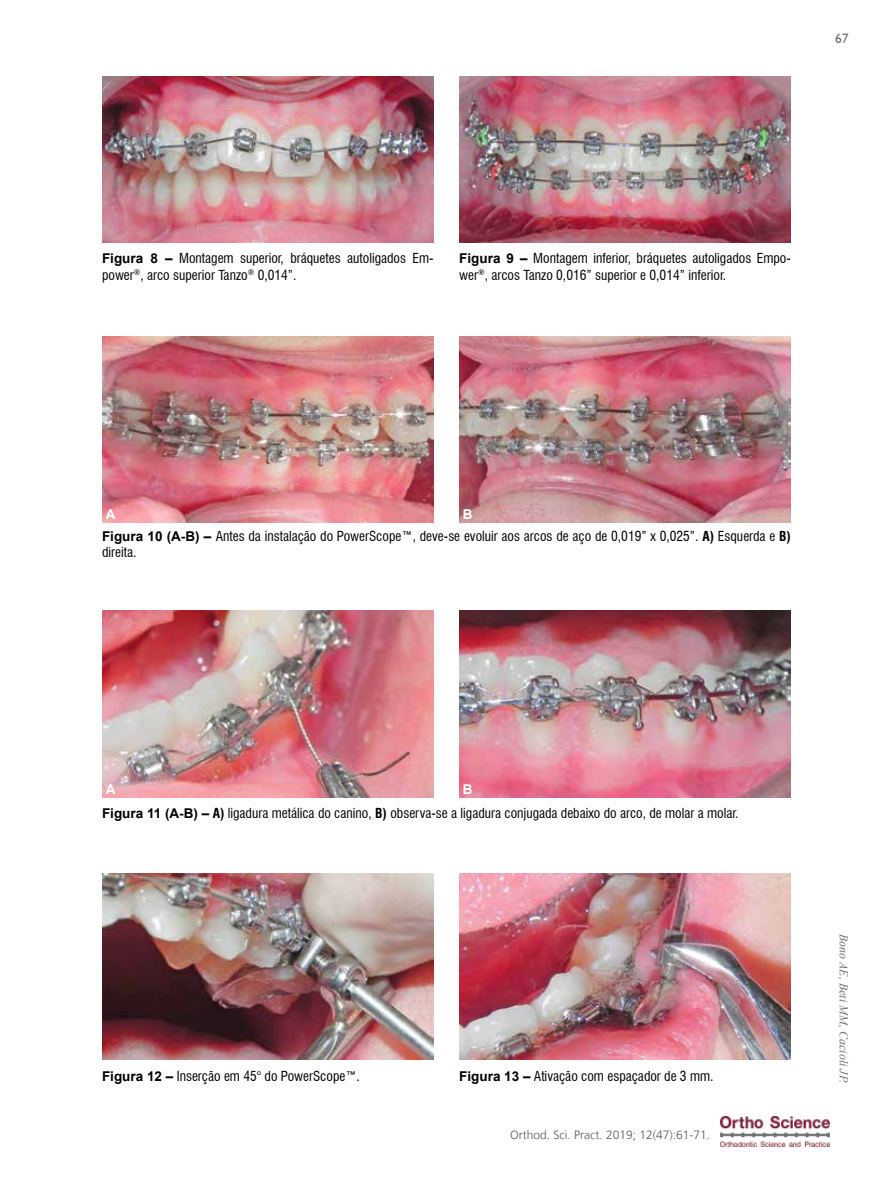
<style>
.page{position:relative;width:893px;height:1191px;background:#fff}
.page>*{position:absolute;margin:0;border:0;box-sizing:border-box;transform-origin:0 0}
.t1{font:condensed 13.5px/16.2px "Swiss 721 BT";color:#000}
.t2{font:700 13.5px "Arial";color:#fff}
.t3{font:13.5px "Humanist 521 BT";color:#6d6e71}
.t4{font:300 12px "Frutiger LT";color:#58595b}
.t5{font:italic 12px "Times New Roman";color:#6d6e71}
.s1{font-family:"Arial";font-weight:700;font-stretch:normal}
.s2{font-weight:700}
</style>
<div class="page">
<img style="left:721px;top:1116px;width:108px;height:30px">
<img style="left:102px;top:77px;width:332px;height:165px">
<img style="left:459px;top:77px;width:332px;height:165px">
<img style="left:102px;top:336px;width:332px;height:186px">
<img style="left:459px;top:336px;width:332px;height:187px">
<img style="left:102px;top:611px;width:332px;height:186px">
<img style="left:459px;top:611px;width:332px;height:186px">
<img style="left:102px;top:873px;width:332px;height:186px">
<img style="left:459px;top:873px;width:332px;height:187px">
<p class="t3" style="left:835px;top:30px;width:15px">67</p>
<p class="t1" style="left:102px;top:250px;width:333px"><span class="s1">Figura 8 –</span> Montagem superior, bráquetes autoligados Em&shy;power<sup>®</sup>, arco superior Tanzo<sup>®</sup> 0,014”.</p>
<p class="t1" style="left:459px;top:250px;width:333px"><span class="s1">Figura 9 –</span> Montagem inferior, bráquetes autoligados Empo&shy;wer<sup>®</sup>, arcos Tanzo 0,016” superior e 0,014” inferior.</p>
<p class="t2" style="left:106px;top:505px;width:11px">A</p>
<p class="t2" style="left:463px;top:505px;width:11px">B</p>
<p class="t1" style="left:102px;top:528px;width:690px"><span class="s1">Figura 10 (A-B) –</span> Antes da instalação do PowerScope™, deve-se evoluir aos arcos de aço de 0,019” x 0,025”. <span class="s2">A)</span> Esquerda e <span class="s2">B) </span>direita.</p>
<p class="t2" style="left:106px;top:780px;width:11px">A</p>
<p class="t2" style="left:463px;top:780px;width:11px">B</p>
<p class="t1" style="left:102px;top:805px;width:638px"><span class="s1">Figura 11 (A-B) –</span> <span class="s2">A)</span> ligadura metálica do canino, <span class="s2">B)</span> observa-se a ligadura conjugada debaixo do arco, de molar a molar.</p>
<p class="t1" style="left:102px;top:1067px;width:259px"><span class="s1">Figura 12 –</span> Inserção em 45° do PowerScope™.</p>
<p class="t1" style="left:459px;top:1067px;width:256px"><span class="s1">Figura 13 –</span> Ativação com espaçador de 3 mm.</p>
<p class="t4" style="left:510px;top:1127px;width:202px">Orthod. Sci. Pract. 2019; 12(47):61-71.</p>
<p class="t5" style="left:852px;top:933px;width:151px;rotate:90deg">Bono AE, Beti MM, Cacioli JP.</p>
</div>
